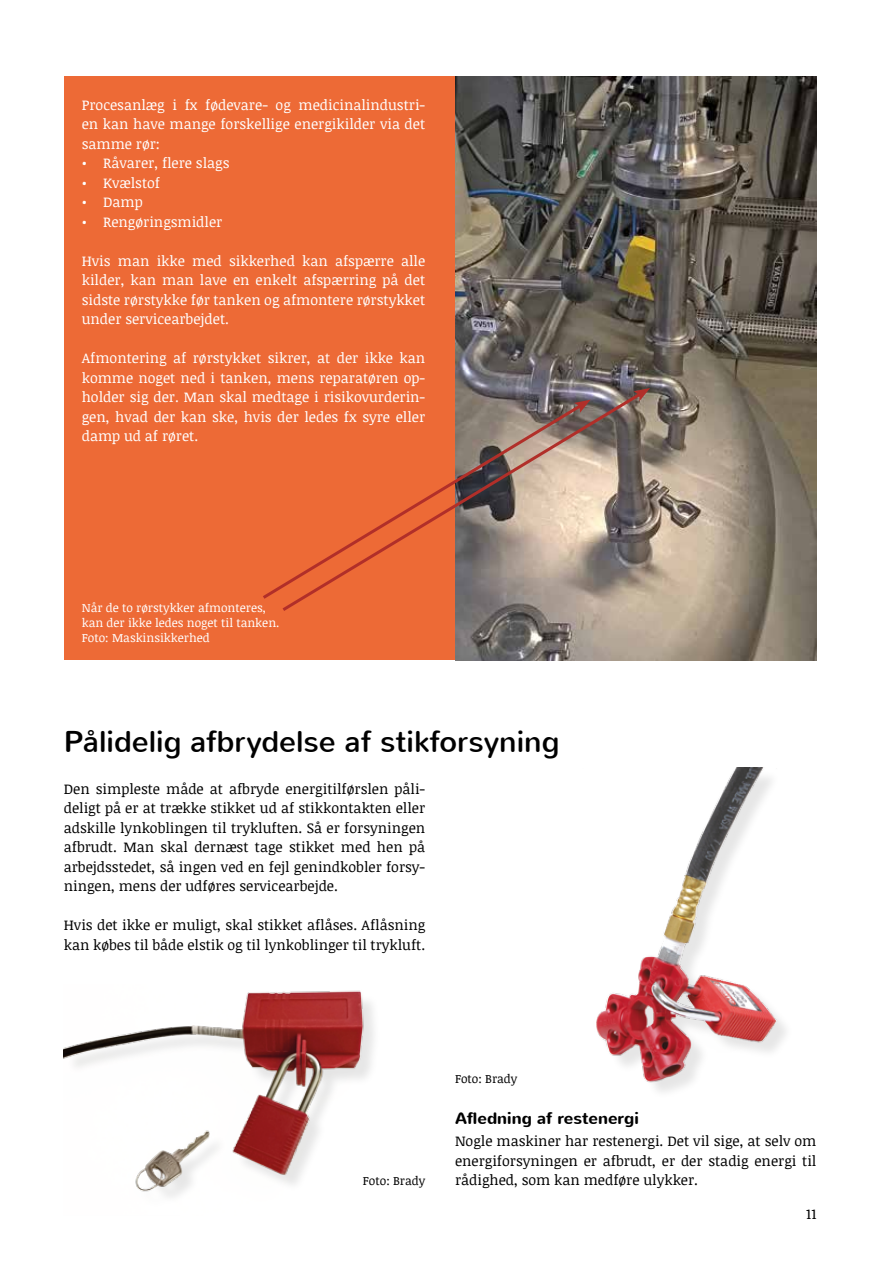
<style>
.page{position:relative;width:893px;height:1263px;background:#fff}
.page>*{position:absolute;margin:0;border:0;box-sizing:border-box;transform-origin:0 0}
.t1{font:30px "Nunito";color:#000}
.t2{font:700 16.5px "Nunito";color:#000}
.t3{font:14.25px/19.5px "Noticia Text";color:#000;text-align:justify}
.t4{font:14.25px/19.5px "Noticia Text";color:#fff;text-align:justify}
.t5{font:12px/15px "Noticia Text";color:#fff}
.t6{font:12px "Noticia Text";color:#000}
</style>
<div class="page">
<div style="left:64px;top:77px;width:752px;height:583px;background:#ed6a36"></div>
<img style="left:455px;top:77px;width:361px;height:584px">
<svg style="left:282px;top:389px;width:363px;height:225px"></svg>
<svg style="left:633px;top:388px;width:17px;height:13px"></svg>
<svg style="left:263px;top:401px;width:323px;height:201px"></svg>
<svg style="left:574px;top:400px;width:17px;height:13px"></svg>
<img style="left:64px;top:990px;width:310px;height:207px">
<img style="left:596px;top:767px;width:190px;height:325px">
<p class="t4" style="left:82px;top:95px;width:345px">Procesanlæg i fx fødevare- og medicinalindustri&shy;en kan have mange forskellige energikilder via det samme rør:</p>
<p class="t4" style="left:82px;top:153px;width:149px">• Råvarer, flere slags</p>
<p class="t4" style="left:82px;top:173px;width:80px">• Kvælstof</p>
<p class="t4" style="left:82px;top:192px;width:62px">• Damp</p>
<p class="t4" style="left:82px;top:212px;width:142px">• Rengøringsmidler</p>
<p class="t4" style="left:82px;top:251px;width:345px">Hvis man ikke med sikkerhed kan afspærre alle kilder, kan man lave en enkelt afspærring på det sidste rørstykke før tanken og afmontere rørstykket under servicearbejdet.</p>
<p class="t4" style="left:82px;top:348px;width:345px">Afmontering af rørstykket sikrer, at der ikke kan komme noget ned i tanken, mens reparatøren op&shy;holder sig der. Man skal medtage i risikovurderin&shy;gen, hvad der kan ske, hvis der ledes fx syre eller damp ud af røret.</p>
<p class="t5" style="left:82px;top:600px;width:199px">Når de to rørstykker afmonteres, kan der ikke ledes noget til tanken.<br>Foto: Maskinsikkerhed</p>
<h1 class="t1" style="left:64px;top:722px;width:497px">Pålidelig afbrydelse af stikforsyning</h1>
<p class="t3" style="left:64px;top:779px;width:363px">Den simpleste måde at afbryde energitilførslen påli&shy;deligt på er at trække stikket ud af stikkontakten eller adskille lynkoblingen til trykluften. Så er forsyningen afbrudt. Man skal dernæst tage stikket med hen på arbejdsstedet, så ingen ved en fejl genindkobler forsy&shy;ningen, mens der udføres servicearbejde.</p>
<p class="t3" style="left:64px;top:915px;width:363px">Hvis det ikke er muligt, skal stikket aflåses. Aflåsning kan købes til både elstik og til lynkoblinger til trykluft.</p>
<p class="t6" style="left:363px;top:1172px;width:64px">Foto: Brady</p>
<p class="t6" style="left:455px;top:1070px;width:64px">Foto: Brady</p>
<p class="t2" style="left:455px;top:1107px;width:185px">Afledning af restenergi</p>
<p class="t3" style="left:455px;top:1131px;width:363px">Nogle maskiner har restenergi. Det vil sige, at selv om energiforsyningen er afbrudt, er der stadig energi til rådighed, som kan medføre ulykker.</p>
<p class="t3" style="left:806px;top:1203px;width:12px">11</p>
</div>
